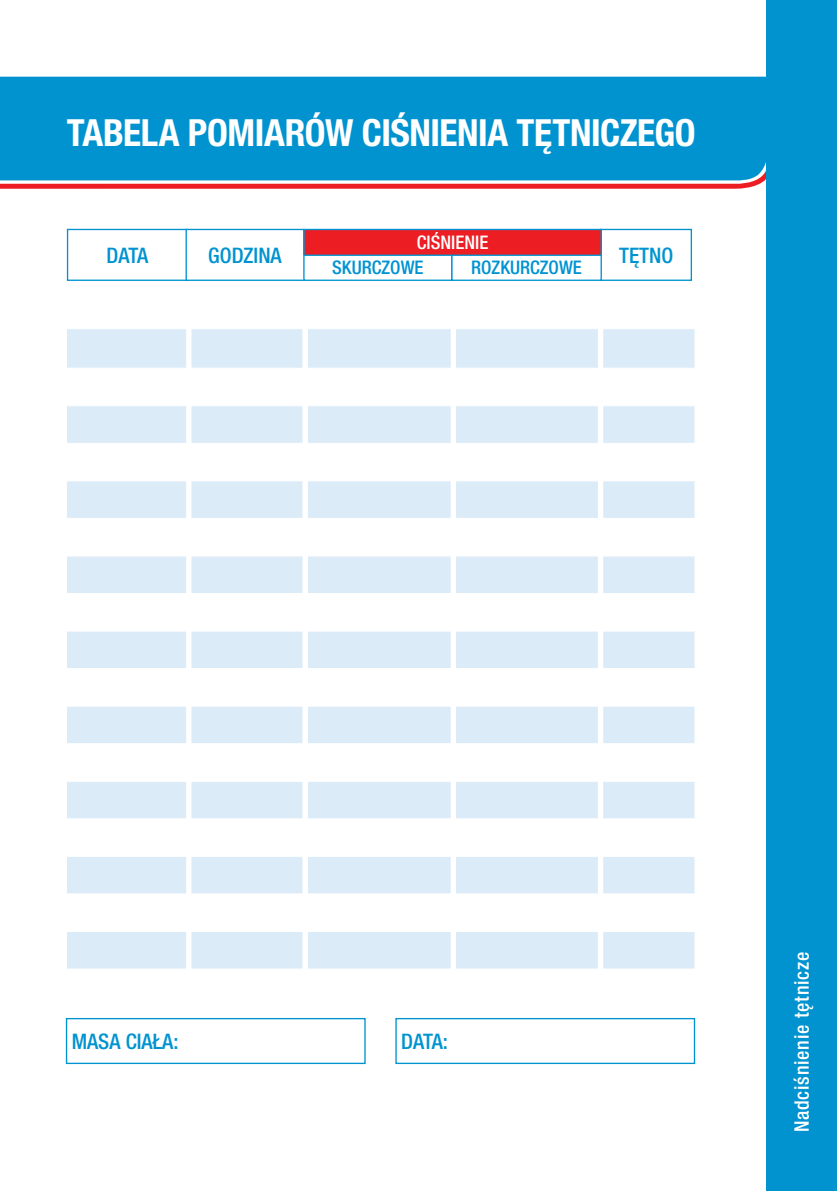
<style>
.page{position:relative;width:837px;height:1191px;background:#fff}
.page>*{position:absolute;margin:0;border:0;box-sizing:border-box;transform-origin:0 0}
.t1{font:700 condensed 37.5px "Helvetica Neue LT Pro";letter-spacing:-.015em;color:#fff}
.t2{font:500 condensed 21.5px "Helvetica Neue LT Pro";color:#0093d0}
.t3{font:500 condensed 20px "Helvetica Neue LT Pro";letter-spacing:.04em;color:#fff}
.t4{font:500 condensed 18.75px "Helvetica Neue LT Pro";color:#0093d0}
.t5{font:500 condensed 18.75px "Helvetica Neue LT Pro";color:#fff}
</style>
<div class="page">
<svg style="left:0;top:181px;width:764px;height:8px"></svg>
<div style="left:0;top:77px;width:765px;height:104px;background:#0093d0"></div>
<svg style="left:67px;top:329px;width:627px;height:639px;fill:#dcebf8"></svg>
<hr style="left:66px;top:368px;width:124px;height:1px;background:#fff">
<hr style="left:190px;top:368px;width:117px;height:1px;background:#fff">
<hr style="left:307px;top:368px;width:145px;height:1px;background:#fff">
<hr style="left:452px;top:368px;width:149px;height:1px;background:#fff">
<hr style="left:601px;top:368px;width:94px;height:1px;background:#fff">
<hr style="left:66px;top:405px;width:124px;height:1px;background:#fff">
<hr style="left:190px;top:405px;width:117px;height:1px;background:#fff">
<hr style="left:307px;top:405px;width:145px;height:1px;background:#fff">
<hr style="left:452px;top:405px;width:149px;height:1px;background:#fff">
<hr style="left:601px;top:405px;width:94px;height:1px;background:#fff">
<hr style="left:66px;top:443px;width:124px;height:1px;background:#fff">
<hr style="left:190px;top:443px;width:117px;height:1px;background:#fff">
<hr style="left:307px;top:443px;width:145px;height:1px;background:#fff">
<hr style="left:452px;top:443px;width:149px;height:1px;background:#fff">
<hr style="left:601px;top:443px;width:94px;height:1px;background:#fff">
<hr style="left:66px;top:480px;width:124px;height:1px;background:#fff">
<hr style="left:190px;top:480px;width:117px;height:1px;background:#fff">
<hr style="left:307px;top:480px;width:145px;height:1px;background:#fff">
<hr style="left:452px;top:480px;width:149px;height:1px;background:#fff">
<hr style="left:601px;top:480px;width:94px;height:1px;background:#fff">
<hr style="left:66px;top:518px;width:124px;height:1px;background:#fff">
<hr style="left:190px;top:518px;width:117px;height:1px;background:#fff">
<hr style="left:307px;top:518px;width:145px;height:1px;background:#fff">
<hr style="left:452px;top:518px;width:149px;height:1px;background:#fff">
<hr style="left:601px;top:518px;width:94px;height:1px;background:#fff">
<hr style="left:66px;top:555px;width:124px;height:1px;background:#fff">
<hr style="left:190px;top:555px;width:117px;height:1px;background:#fff">
<hr style="left:307px;top:555px;width:145px;height:1px;background:#fff">
<hr style="left:452px;top:555px;width:149px;height:1px;background:#fff">
<hr style="left:601px;top:555px;width:94px;height:1px;background:#fff">
<hr style="left:66px;top:593px;width:124px;height:1px;background:#fff">
<hr style="left:190px;top:593px;width:117px;height:1px;background:#fff">
<hr style="left:307px;top:593px;width:145px;height:1px;background:#fff">
<hr style="left:452px;top:593px;width:149px;height:1px;background:#fff">
<hr style="left:601px;top:593px;width:94px;height:1px;background:#fff">
<hr style="left:66px;top:630px;width:124px;height:1px;background:#fff">
<hr style="left:190px;top:630px;width:117px;height:1px;background:#fff">
<hr style="left:307px;top:630px;width:145px;height:1px;background:#fff">
<hr style="left:452px;top:630px;width:149px;height:1px;background:#fff">
<hr style="left:601px;top:630px;width:94px;height:1px;background:#fff">
<hr style="left:66px;top:668px;width:124px;height:1px;background:#fff">
<hr style="left:190px;top:668px;width:117px;height:1px;background:#fff">
<hr style="left:307px;top:668px;width:145px;height:1px;background:#fff">
<hr style="left:452px;top:668px;width:149px;height:1px;background:#fff">
<hr style="left:601px;top:668px;width:94px;height:1px;background:#fff">
<hr style="left:66px;top:705px;width:124px;height:1px;background:#fff">
<hr style="left:190px;top:705px;width:117px;height:1px;background:#fff">
<hr style="left:307px;top:705px;width:145px;height:1px;background:#fff">
<hr style="left:452px;top:705px;width:149px;height:1px;background:#fff">
<hr style="left:601px;top:705px;width:94px;height:1px;background:#fff">
<hr style="left:66px;top:743px;width:124px;height:1px;background:#fff">
<hr style="left:190px;top:743px;width:117px;height:1px;background:#fff">
<hr style="left:307px;top:743px;width:145px;height:1px;background:#fff">
<hr style="left:452px;top:743px;width:149px;height:1px;background:#fff">
<hr style="left:601px;top:743px;width:94px;height:1px;background:#fff">
<hr style="left:66px;top:781px;width:124px;height:1px;background:#fff">
<hr style="left:190px;top:781px;width:117px;height:1px;background:#fff">
<hr style="left:307px;top:781px;width:145px;height:1px;background:#fff">
<hr style="left:452px;top:781px;width:149px;height:1px;background:#fff">
<hr style="left:601px;top:781px;width:94px;height:1px;background:#fff">
<hr style="left:66px;top:818px;width:124px;height:1px;background:#fff">
<hr style="left:190px;top:818px;width:117px;height:1px;background:#fff">
<hr style="left:307px;top:818px;width:145px;height:1px;background:#fff">
<hr style="left:452px;top:818px;width:149px;height:1px;background:#fff">
<hr style="left:601px;top:818px;width:94px;height:1px;background:#fff">
<hr style="left:66px;top:856px;width:124px;height:1px;background:#fff">
<hr style="left:190px;top:856px;width:117px;height:1px;background:#fff">
<hr style="left:307px;top:856px;width:145px;height:1px;background:#fff">
<hr style="left:452px;top:856px;width:149px;height:1px;background:#fff">
<hr style="left:601px;top:856px;width:94px;height:1px;background:#fff">
<hr style="left:66px;top:893px;width:124px;height:1px;background:#fff">
<hr style="left:190px;top:893px;width:117px;height:1px;background:#fff">
<hr style="left:307px;top:893px;width:145px;height:1px;background:#fff">
<hr style="left:452px;top:893px;width:149px;height:1px;background:#fff">
<hr style="left:601px;top:893px;width:94px;height:1px;background:#fff">
<hr style="left:66px;top:931px;width:124px;height:1px;background:#fff">
<hr style="left:190px;top:931px;width:117px;height:1px;background:#fff">
<hr style="left:307px;top:931px;width:145px;height:1px;background:#fff">
<hr style="left:452px;top:931px;width:149px;height:1px;background:#fff">
<hr style="left:601px;top:931px;width:94px;height:1px;background:#fff">
<div style="left:186px;top:307px;width:5px;height:662px;background:#fff"></div>
<div style="left:302px;top:307px;width:6px;height:662px;background:#fff"></div>
<div style="left:450px;top:307px;width:6px;height:662px;background:#fff"></div>
<div style="left:597px;top:307px;width:6px;height:662px;background:#fff"></div>
<div style="left:66px;top:1018px;width:299px;height:46px;border:1px solid #0093d0"></div>
<div style="left:67px;top:229px;width:121px;height:52px;border:1px solid #0093d0"></div>
<div style="left:395px;top:1018px;width:300px;height:46px;border:1px solid #0093d0"></div>
<div style="left:186px;top:229px;width:118px;height:51px;background:#fff"></div>
<div style="left:185px;top:229px;width:119px;height:52px;border:1px solid #0093d0"></div>
<div style="left:600px;top:229px;width:91px;height:52px;border:1px solid #0093d0"></div>
<div style="left:304px;top:229px;width:297px;height:27px;background:#ed1d24"></div>
<div style="left:303px;top:229px;width:298px;height:27px;border:1px solid #0093d0"></div>
<div style="left:303px;top:254px;width:149px;height:27px;border:1px solid #0093d0"></div>
<div style="left:451px;top:254px;width:150px;height:27px;border:1px solid #0093d0"></div>
<div style="left:765px;top:0;width:71px;height:1191px;background:#0093d0"></div>
<p class="t1" style="left:67px;top:110px;width:630px">TABELA POMIARÓW CIŚNIENIA TĘTNICZEGO</p>
<p class="t2" style="left:107px;top:242px;width:43px">DATA</p>
<p class="t5" style="left:416px;top:231px;width:73px">CIŚNIENIE</p>
<p class="t4" style="left:332px;top:257px;width:93px">SKURCZOWE</p>
<p class="t4" style="left:471px;top:257px;width:112px">ROZKURCZOWE</p>
<p class="t2" style="left:208px;top:242px;width:75px">GODZINA</p>
<p class="t2" style="left:619px;top:242px;width:56px">TĘTNO</p>
<p class="t2" style="left:72px;top:1028px;width:108px">MASA CIAŁA:</p>
<p class="t2" style="left:401px;top:1028px;width:48px">DATA:</p>
<p class="t3" style="left:789px;top:1132px;width:182px;rotate:-90deg">Nadciśnienie tętnicze</p>
</div>
